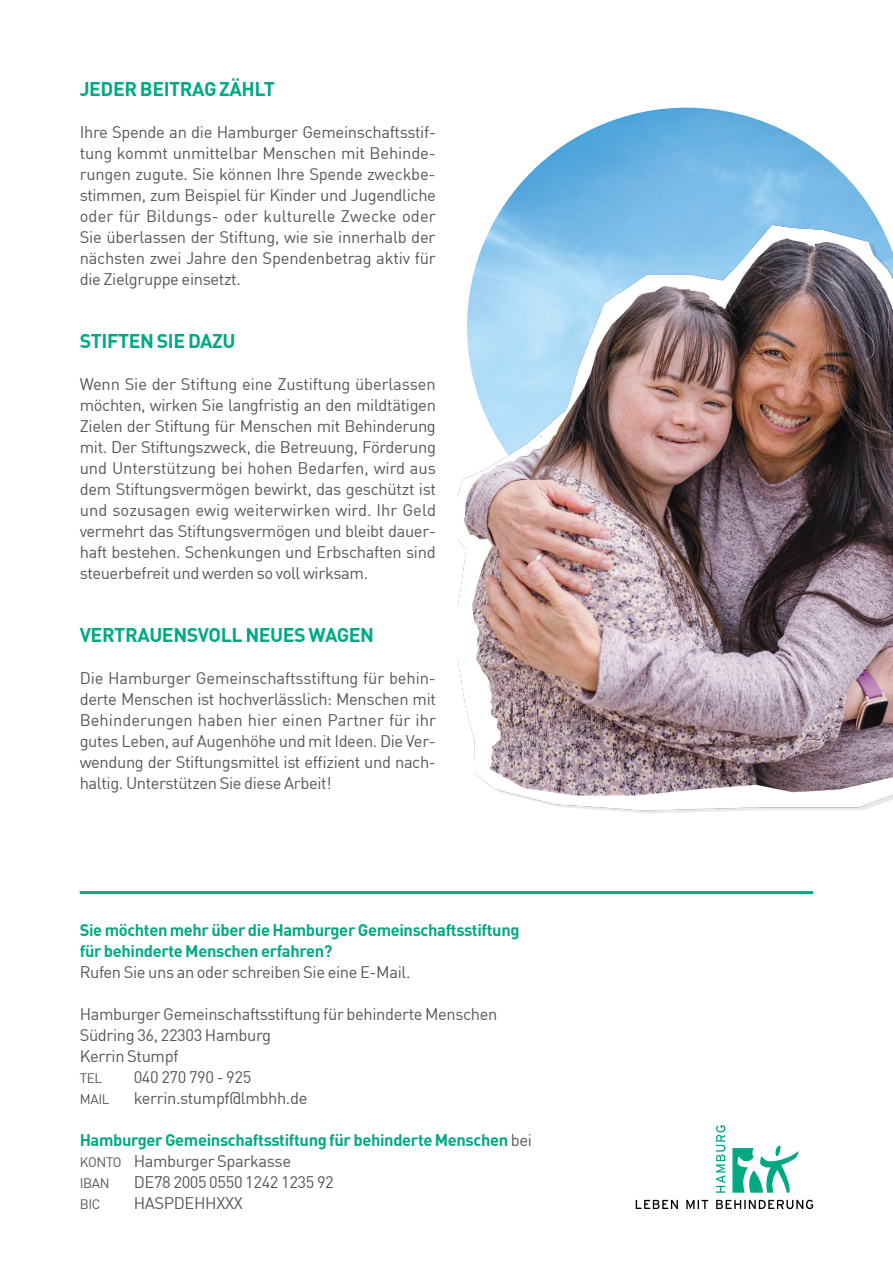
<style>
.page{position:relative;width:893px;height:1263px;background:#fff}
.page>*{position:absolute;margin:0;border:0;box-sizing:border-box;transform-origin:0 0}
.t1{font:700 19.5px "DIN";letter-spacing:-.02em;color:#00a984}
.t2{font:16.5px/21px "DIN";letter-spacing:-.02em;color:#575756;text-align:justify}
.t3{font:700 16.5px/21px "DIN";letter-spacing:-.02em;color:#00a984}
.t4{font:13.5px "DIN";letter-spacing:-.02em;color:#575756}
.s1{font-weight:400;color:#575756}
.s2{font-weight:400;font-size:13.5px;color:#575756}
</style>
<div class="page">
<svg style="left:636px;top:1200px;width:177px;height:9px"></svg>
<svg style="left:716px;top:1125px;width:9px;height:68px"></svg>
<svg style="left:732px;top:1146px;width:67px;height:47px"></svg>
<hr style="left:80px;top:891px;width:733px;height:3px;background:#00a984">
<img style="left:505px;top:108px;width:363px;height:96px">
<img style="left:457px;top:204px;width:436px;height:609px">
<p class="t1" style="left:80px;top:76px;width:197px">JEDER BEITRAG ZÄHLT</p>
<p class="t2" style="left:80px;top:121px;width:358px">Ihre Spende an die Hamburger Gemeinschaftsstif&shy;tung kommt unmittelbar Menschen mit Behinde&shy;rungen zugute. Sie können Ihre Spende zweckbe&shy;stimmen, zum Beispiel für Kinder und Jugendliche oder für Bildungs- oder kulturelle Zwecke oder Sie überlassen der Stiftung, wie sie innerhalb der nächsten zwei Jahre den Spendenbetrag aktiv für die Zielgruppe einsetzt.</p>
<p class="t1" style="left:80px;top:328px;width:157px">STIFTEN SIE DAZU</p>
<p class="t2" style="left:80px;top:373px;width:358px">Wenn Sie der Stiftung eine Zustiftung überlassen möchten, wirken Sie langfristig an den mildtätigen Zielen der Stiftung für Menschen mit Behinderung mit. Der Stiftungszweck, die Betreuung, Förderung und Unterstützung bei hohen Bedarfen, wird aus dem Stiftungsvermögen bewirkt, das geschützt ist und sozusagen ewig weiterwirken wird. Ihr Geld vermehrt das Stiftungsvermögen und bleibt dauer&shy;haft bestehen. Schenkungen und Erbschaften sind steuerbefreit und werden so voll wirksam.</p>
<p class="t1" style="left:80px;top:622px;width:296px">VERTRAUENSVOLL NEUES WAGEN</p>
<p class="t2" style="left:80px;top:667px;width:358px">Die Hamburger Gemeinschaftsstiftung für behin&shy;derte Menschen ist hochverlässlich: Menschen mit Behinderungen haben hier einen Partner für ihr gutes Leben, auf Augenhöhe und mit Ideen. Die Ver&shy;wendung der Stiftungsmittel ist effizient und nach&shy;haltig. Unterstützen Sie diese Arbeit!</p>
<p class="t3" style="left:80px;top:919px;width:441px">Sie möchten mehr über die Hamburger Gemeinschaftsstiftung für behinderte Menschen erfahren?</p>
<p class="t2" style="left:80px;top:961px;width:332px">Rufen Sie uns an oder schreiben Sie eine E-Mail.</p>
<p class="t2" style="left:80px;top:1003px;width:419px;text-align:left">Hamburger Gemeinschaftsstiftung für behinderte Menschen<br>Südring 36, 22303 Hamburg<br>Kerrin Stumpf</p>
<p class="t4" style="left:80px;top:1070px;width:24px">TEL</p>
<p class="t2" style="left:134px;top:1066px;width:119px">040 270 790 - 925</p>
<p class="t4" style="left:80px;top:1091px;width:31px">MAIL</p>
<p class="t2" style="left:134px;top:1087px;width:175px">kerrin.stumpf@lmbhh.de</p>
<p class="t3" style="left:80px;top:1129px;width:454px">Hamburger Gemeinschaftsstiftung für behinderte Menschen <span class="s1">bei<br></span><span class="s2">KONTO</span> <span class="s1">Hamburger Sparkasse</span></p>
<p class="t4" style="left:80px;top:1175px;width:32px">IBAN</p>
<p class="t2" style="left:134px;top:1171px;width:202px">DE78 2005 0550 1242 1235 92</p>
<p class="t4" style="left:80px;top:1196px;width:22px">BIC</p>
<p class="t2" style="left:134px;top:1192px;width:111px">HASPDEHHXXX</p>
</div>
